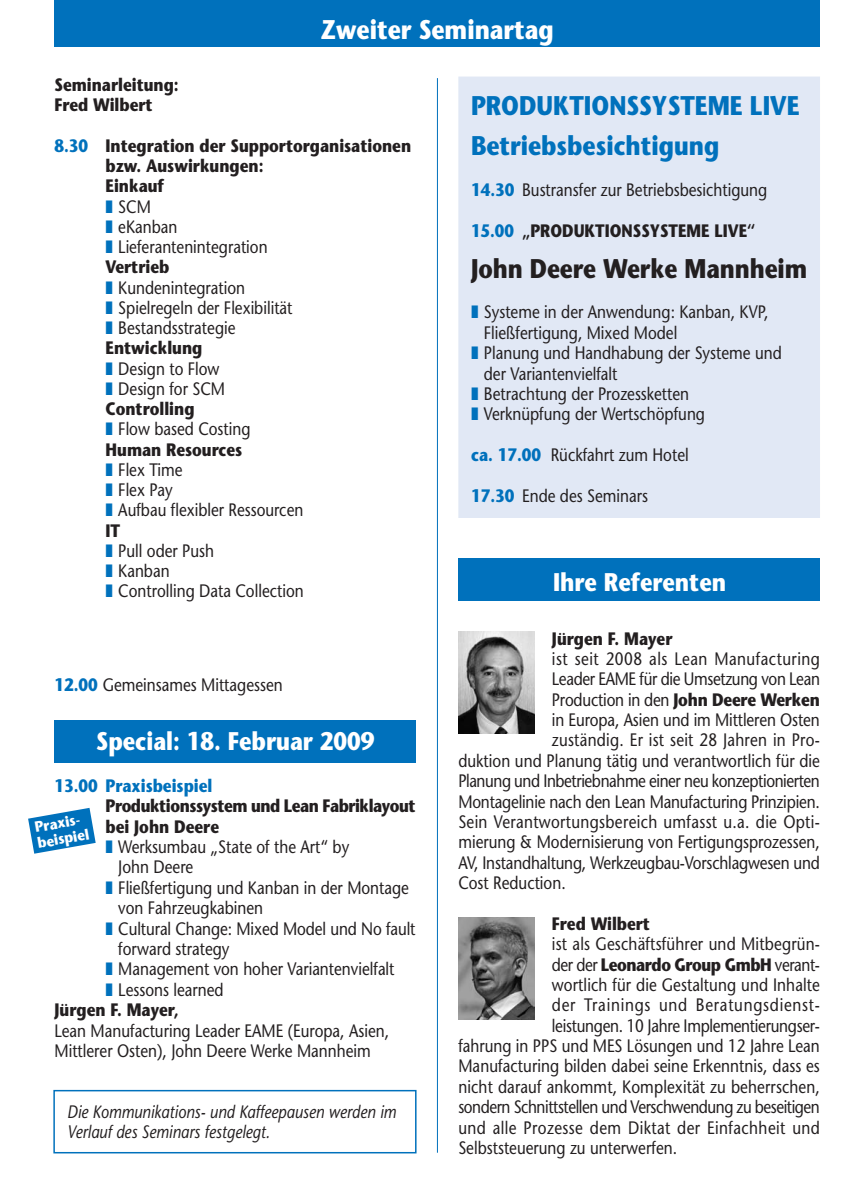
<style>
.page{position:relative;width:851px;height:1191px;background:#fff}
.page>*{position:absolute;margin:0;border:0;box-sizing:border-box;transform-origin:0 0}
.t1{font:700 27px/40.8px "Stone Sans";color:#0071bc;scale:.85 1}
.t2{font:700 27px "Stone Sans";letter-spacing:-.005em;color:#231f20;scale:.84 1}
.t3{font:700 27px "Stone Sans";color:#fff;scale:.85 1}
.t4{font:700 25.5px "Stone Sans";color:#fff;scale:.85 1}
.t5{font:18px/20.2px "Stone Sans";color:#231f20;scale:.85 1}
.t6{font:18px "Stone Sans";letter-spacing:-.025em;color:#231f20;scale:.85 1}
.t7{font:700 18px/20.2px "Stone Sans";color:#231f20;scale:.85 1}
.t8{font:italic 18px/20.2px "Stone Sans";color:#231f20;scale:.85 1}
.t9{font:700 18px "Stone Sans";letter-spacing:-.03em;color:#231f20;scale:.85 1}
.t10{font:18px "Stone Sans";letter-spacing:-.03em;color:#231f20;scale:.85 1}
.t11{font:18px "Stone Sans";letter-spacing:.02em;color:#231f20;scale:.85 1}
.t12{font:18px "Stone Sans";letter-spacing:.025em;color:#231f20;scale:.85 1}
.t13{font:18px "Stone Sans";letter-spacing:-.02em;color:#231f20;scale:.85 1}
.t14{font:18px "Stone Sans";letter-spacing:.03em;color:#231f20;scale:.85 1}
.t15{font:18px "Stone Sans";letter-spacing:.045em;color:#231f20;scale:.85 1}
.t16{font:700 18px "Stone Sans";color:#231f20;scale:.84 1}
.t17{font:700 18px "Stone Sans";color:#0071bc;scale:.85 1}
.t18{font:700 14.85px/16.2px "Stone Sans";color:#fff;scale:.9 1}
.s1{font-weight:700;color:#0071bc}
.s2{font-weight:700}
.s3{color:#0071bc}
.s4{font-weight:400}
</style>
<div class="page">
<div style="left:54px;top:720px;width:362px;height:42px;background:#0071bc"></div>
<div style="left:458px;top:77px;width:361px;height:441px;background:#e1e8f5"></div>
<div style="left:54px;top:0;width:766px;height:47px;background:#0071bc"></div>
<hr style="left:437px;top:78px;width:1px;height:1074px;background:#0071bc">
<img style="left:458px;top:917px;width:77px;height:102px">
<img style="left:458px;top:632px;width:77px;height:102px">
<svg style="left:28px;top:808px;width:68px;height:45px"></svg>
<div style="left:458px;top:558px;width:361px;height:43px;background:#0071bc"></div>
<div style="left:53px;top:1090px;width:363px;height:63px;border:2px solid #0071bc"></div>
<h1 class="t3" style="left:320px;top:19px;width:276px">Zweiter Seminartag</h1>
<p class="t7" style="left:54px;top:76px;width:148px">Seminarleitung:<br>Fred Wilbert</p>
<p class="t5" style="left:105px;top:137px;width:361px;text-indent:-51px"><span class="s1">8.30</span> <span class="s2">Integration der Supportorganisationen bzw. Auswirkungen:<br>Einkauf<br></span><span class="s3">❚</span> SCM<br><span class="s3">❚</span> eKanban<br><span class="s3">❚</span> Lieferantenintegration<br><span class="s2">Vertrieb<br></span><span class="s3">❚</span> Kundenintegration<br><span class="s3">❚</span> Spielregeln der Flexibilität<br><span class="s3">❚</span> Bestandsstrategie<br><span class="s2">Entwicklung<br></span><span class="s3">❚</span> Design to Flow<br><span class="s3">❚</span> Design for SCM<br><span class="s2">Controlling<br></span><span class="s3">❚</span> Flow based Costing<br><span class="s2">Human Resources<br></span><span class="s3">❚</span> Flex Time<br><span class="s3">❚</span> Flex Pay<br><span class="s3">❚</span> Aufbau flexibler Ressourcen<br><span class="s2">IT<br></span><span class="s3">❚</span> Pull oder Push<br><span class="s3">❚</span> Kanban<br><span class="s3">❚</span> Controlling Data Collection</p>
<p class="t5" style="left:54px;top:676px;width:270px"><span class="s1">12.00</span> Gemeinsames Mittagessen</p>
<h2 class="t4" style="left:96px;top:731px;width:329px">Special: 18. Februar 2009</h2>
<p class="t17" style="left:54px;top:778px;width:187px">13.00 Praxisbeispiel</p>
<p class="t9" style="left:105px;top:799px;width:366px">Produktionssystem und Lean Fabriklayout</p>
<p class="t7" style="left:105px;top:818px;width:135px">bei John Deere</p>
<p class="t5" style="left:105px;top:838px;width:288px"><span class="s3">❚</span> Werksumbau „State of the Art“ by</p>
<p class="t5" style="left:118px;top:859px;width:90px">John Deere</p>
<p class="t5" style="left:105px;top:879px;width:358px"><span class="s3">❚</span> Fließfertigung und Kanban in der Montage</p>
<p class="t5" style="left:118px;top:899px;width:172px">von Fahrzeugkabinen</p>
<p class="t5" style="left:105px;top:920px;width:366px"><span class="s3">❚</span> Cultural Change: Mixed Model und No fault</p>
<p class="t5" style="left:118px;top:940px;width:132px">forward strategy</p>
<p class="t5" style="left:105px;top:961px;width:341px"><span class="s3">❚</span> Management von hoher Variantenvielfalt</p>
<p class="t5" style="left:105px;top:981px;width:140px"><span class="s3">❚</span> Lessons learned</p>
<p class="t7" style="left:54px;top:1001px;width:148px">Jürgen F. Mayer,</p>
<p class="t5" style="left:54px;top:1022px;width:395px">Lean Manufacturing Leader EAME (Europa, Asien,<br>Mittlerer Osten), John Deere Werke Mannheim</p>
<p class="t18" style="left:34px;top:820px;width:59px;rotate:-10deg">Praxis&shy;beispiel</p>
<p class="t8" style="left:67px;top:1103px;width:388px">Die Kommunikations- und Kaffeepausen werden im<br>Verlauf des Seminars festgelegt.</p>
<h1 class="t1" style="left:471px;top:88px;width:388px">PRODUKTIONSSYSTEME LIVE<br>Betriebsbesichtigung</h1>
<p class="t5" style="left:471px;top:182px;width:350px"><span class="s1">14.30</span> Bustransfer zur Betriebsbesichtigung</p>
<p class="t16" style="left:471px;top:224px;width:340px"><span class="s3">15.00</span> „PRODUKTIONSSYSTEME LIVE“</p>
<h1 class="t2" style="left:471px;top:258px;width:401px">John Deere Werke Mannheim</h1>
<p class="t5" style="left:471px;top:304px;width:351px"><span class="s3">❚</span> Systeme in der Anwendung: Kanban, KVP,</p>
<p class="t5" style="left:484px;top:324px;width:229px">Fließfertigung, Mixed Model</p>
<p class="t5" style="left:471px;top:345px;width:367px"><span class="s3">❚</span> Planung und Handhabung der Systeme und</p>
<p class="t5" style="left:484px;top:365px;width:159px">der Variantenvielfalt</p>
<p class="t5" style="left:471px;top:385px;width:258px"><span class="s3">❚</span> Betrachtung der Prozessketten</p>
<p class="t5" style="left:471px;top:406px;width:277px"><span class="s3">❚</span> Verknüpfung der Wertschöpfung</p>
<p class="t5" style="left:471px;top:446px;width:257px"><span class="s1">ca. 17.00</span> Rückfahrt zum Hotel</p>
<p class="t5" style="left:471px;top:487px;width:210px"><span class="s1">17.30</span> Ende des Seminars</p>
<h2 class="t4" style="left:553px;top:572px;width:205px">Ihre Referenten</h2>
<p class="t7" style="left:552px;top:630px;width:143px">Jürgen F. Mayer</p>
<p class="t14" style="left:552px;top:651px;width:317px">ist seit 2008 als Lean Manufacturing</p>
<p class="t6" style="left:552px;top:672px;width:317px">Leader EAME für die Umsetzung von Lean</p>
<p class="t5" style="left:552px;top:691px;width:317px">Production in den <span class="s2">John Deere Werken</span></p>
<p class="t5" style="left:552px;top:711px;width:317px">in Europa, Asien und im Mittleren Osten</p>
<p class="t5" style="left:552px;top:732px;width:317px">zuständig. Er ist seit 28 Jahren in Pro-</p>
<p class="t5" style="left:458px;top:752px;width:427px">duktion und Planung tätig und verantwortlich für die</p>
<p class="t6" style="left:458px;top:774px;width:427px">Planung und Inbetriebnahme einer neu konzeptionierten</p>
<p class="t5" style="left:458px;top:793px;width:427px">Montagelinie nach den Lean Manufacturing Prinzipien.</p>
<p class="t11" style="left:458px;top:814px;width:427px">Sein Verantwortungsbereich umfasst u.a. die Opti-</p>
<p class="t5" style="left:458px;top:833px;width:427px">mierung &amp; Modernisierung von Fertigungsprozessen,</p>
<p class="t5" style="left:458px;top:854px;width:427px">AV, Instandhaltung, Werkzeugbau-Vorschlagwesen und</p>
<p class="t5" style="left:458px;top:874px;width:128px">Cost Reduction.</p>
<p class="t7" style="left:552px;top:915px;width:117px">Fred Wilbert</p>
<p class="t5" style="left:552px;top:935px;width:317px">ist als Geschäftsführer und Mitbegrün-</p>
<p class="t9" style="left:552px;top:957px;width:317px"><span class="s4">der der</span> Leonardo Group GmbH <span class="s4">verant-</span></p>
<p class="t5" style="left:552px;top:976px;width:317px">wortlich für die Gestaltung und Inhalte</p>
<p class="t15" style="left:552px;top:998px;width:317px">der Trainings und Beratungsdienst-</p>
<p class="t13" style="left:552px;top:1018px;width:317px">leistungen. 10 Jahre Implementierungser-</p>
<p class="t5" style="left:458px;top:1037px;width:427px">fahrung in PPS und MES Lösungen und 12 Jahre Lean</p>
<p class="t5" style="left:458px;top:1058px;width:427px">Manufacturing bilden dabei seine Erkenntnis, dass es</p>
<p class="t5" style="left:458px;top:1078px;width:427px">nicht darauf ankommt, Komplexität zu beherrschen,</p>
<p class="t10" style="left:458px;top:1100px;width:427px">sondern Schnittstellen und Verschwendung zu beseitigen</p>
<p class="t12" style="left:458px;top:1120px;width:427px">und alle Prozesse dem Diktat der Einfachheit und</p>
<p class="t5" style="left:458px;top:1139px;width:259px">Selbststeuerung zu unterwerfen.</p>
</div>
